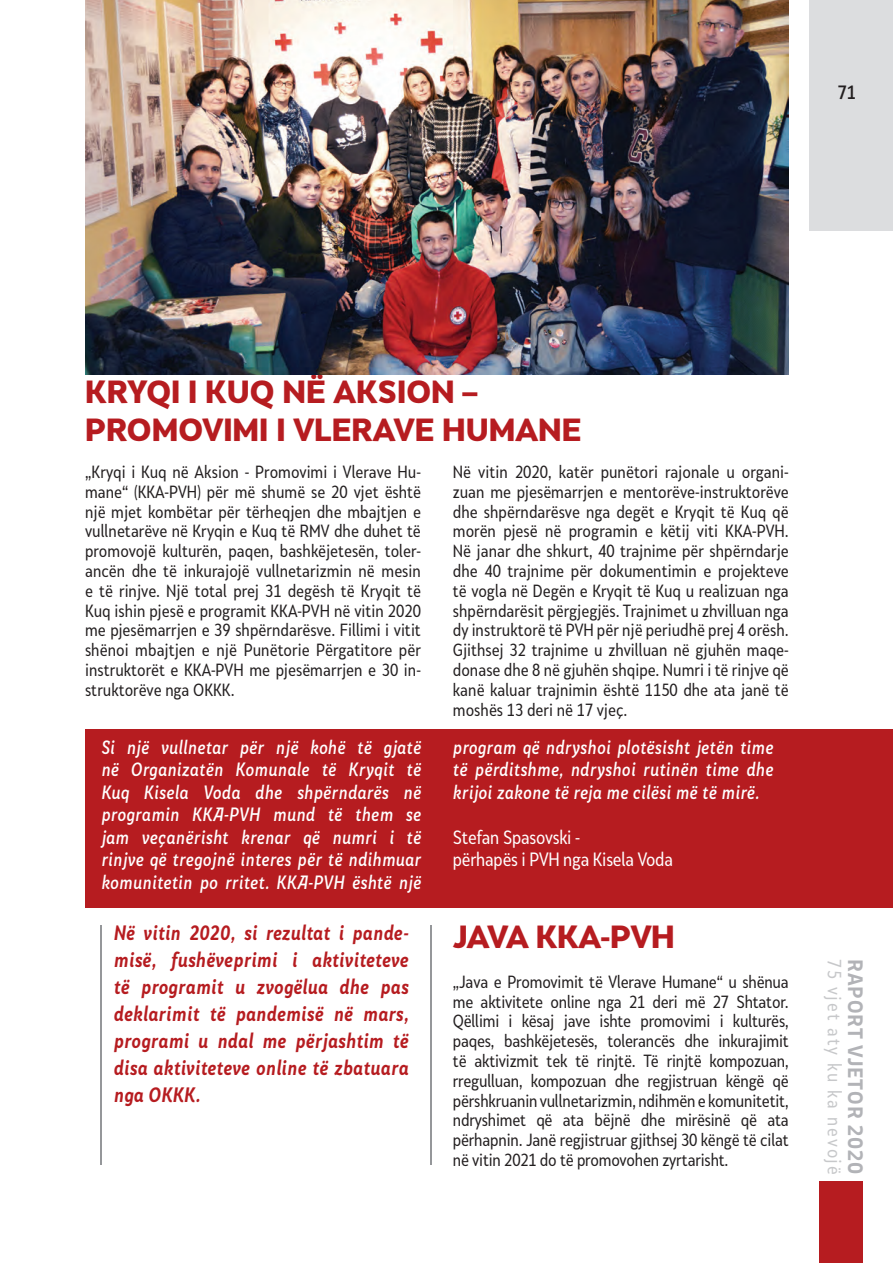
<style>
.page{position:relative;width:893px;height:1263px;background:#fff}
.page>*{position:absolute;margin:0;border:0;box-sizing:border-box;transform-origin:0 0}
.t1{font:900 30px/37.5px "Skola Sans";color:#b61c20}
.t2{font:italic 700 19.5px/27px "Skola Sans Cn";letter-spacing:.03em;color:#b61c20;text-align:justify}
.t3{font:700 19.5px "Stobi Sans";letter-spacing:.05em;color:#b2b3b7}
.t4{font:italic 500 18px/22.5px "Skola Sans Cn";letter-spacing:.03em;color:#fff;text-align:justify}
.t5{font:18px/22.5px "Skola Sans Cn";letter-spacing:-.015em;color:#fff}
.t6{font:18px "Skola Sans Cn";letter-spacing:.11em;color:#c7c8ca}
.t7{font:500 18px "Skola Sans Cn";color:#231f20}
.t8{font:16.5px/19.8px "Skola Sans Cn";color:#231f20;text-align:justify}
</style>
<div class="page">
<div style="left:809px;top:0;width:84px;height:230px;background:#dcdddf"></div>
<div style="left:819px;top:1182px;width:44px;height:81px;background:#b61c20"></div>
<div style="left:85px;top:729px;width:808px;height:179px;background:#b61c20"></div>
<hr style="left:101px;top:926px;width:1px;height:239px;background:#95979a">
<hr style="left:430px;top:926px;width:1px;height:239px;background:#95979a">
<img style="left:85px;top:0;width:704px;height:374px">
<p class="t7" style="left:838px;top:81px;width:20px">71</p>
<h1 class="t1" style="left:85px;top:372px;width:498px">KRYQI I KUQ NË AKSION –<br>PROMOVIMI I VLERAVE HUMANE</h1>
<p class="t8" style="left:453px;top:462px;width:337px">Në vitin 2020, katër punëtori rajonale u organi&shy;zuan me pjesëmarrjen e mentorëve-instruktorëve dhe shpërndarësve nga degët e Kryqit të Kuq që morën pjesë në programin e këtij viti KKA-PVH.<br>Në janar dhe shkurt, 40 trajnime për shpërndarje dhe 40 trajnime për dokumentimin e projekteve të vogla në Degën e Kryqit të Kuq u realizuan nga shpërndarësit përgjegjës. Trajnimet u zhvilluan nga dy instruktorë të PVH për një periudhë prej 4 orësh.<br>Gjithsej 32 trajnime u zhvilluan në gjuhën maqe&shy;donase dhe 8 në gjuhën shqipe. Numri i të rinjve që kanë kaluar trajnimin është 1150 dhe ata janë të moshës 13 deri në 17 vjeç.</p>
<p class="t4" style="left:101px;top:736px;width:321px">Si një vullnetar për një kohë të gjatë në Organizatën Komunale të Kryqit të Kuq Kisela Voda dhe shpërndarës në programin KKA-PVH mund të them se jam veçanërisht krenar që numri i të rinjve që tregojnë interes për të ndihmuar komunitetin po rritet. KKA-PVH është një</p>
<p class="t4" style="left:453px;top:736px;width:322px">program që ndryshoi plotësisht jetën time të përditshme, ndryshoi rutinën time dhe krijoi zakone të reja me cilësi më të mirë.</p>
<p class="t8" style="left:85px;top:462px;width:337px">„Kryqi i Kuq në Aksion - Promovimi i Vlerave Hu&shy;mane“ (KKA-PVH) për më shumë se 20 vjet është një mjet kombëtar për tërheqjen dhe mbajtjen e vullnetarëve në Kryqin e Kuq të RMV dhe duhet të promovojë kulturën, paqen, bashkëjetesën, toler&shy;ancën dhe të inkurajojë vullnetarizmin në mesin e të rinjve. Një total prej 31 degësh të Kryqit të Kuq ishin pjesë e programit KKA-PVH në vitin 2020 me pjesëmarrjen e 39 shpërndarësve. Fillimi i vitit shënoi mbajtjen e një Punëtorie Përgatitore për instruktorët e KKA-PVH me pjesëmarrjen e 30 in&shy;struktorëve nga OKKK.</p>
<p class="t5" style="left:453px;top:826px;width:222px">Stefan Spasovski -<br>përhapës i PVH nga Kisela Voda</p>
<p class="t2" style="left:114px;top:919px;width:296px">Në vitin 2020, si rezultat i pande&shy;misë, fushëveprimi i aktiviteteve të programit u zvogëlua dhe pas deklarimit të pandemisë në mars, programi u ndal me përjashtim të disa aktiviteteve online të zbatuara nga OKKK.</p>
<h1 class="t1" style="left:453px;top:917px;width:224px">JAVA KKA-PVH</h1>
<p class="t8" style="left:453px;top:971px;width:337px">„Java e Promovimit të Vlerave Humane“ u shënua me aktivitete online nga 21 deri më 27 Shtator.<br>Qëllimi i kësaj jave ishte promovimi i kulturës, paqes, bashkëjetesës, tolerancës dhe inkurajimit të aktivizmit tek të rinjtë. Të rinjtë kompozuan, rregulluan, kompozuan dhe regjistruan këngë që përshkruanin vullnetarizmin, ndihmën e komunitetit, ndryshimet që ata bëjnë dhe mirësinë që ata përhapnin. Janë regjistruar gjithsej 30 këngë të cilat në vitin 2021 do të promovohen zyrtarisht.</p>
<p class="t6" style="left:845px;top:959px;width:217px;rotate:90deg">75 vjet aty ku ka nevojë</p>
<p class="t3" style="left:869px;top:959px;width:217px;rotate:90deg">RAPORT VJETOR 2020</p>
</div>
